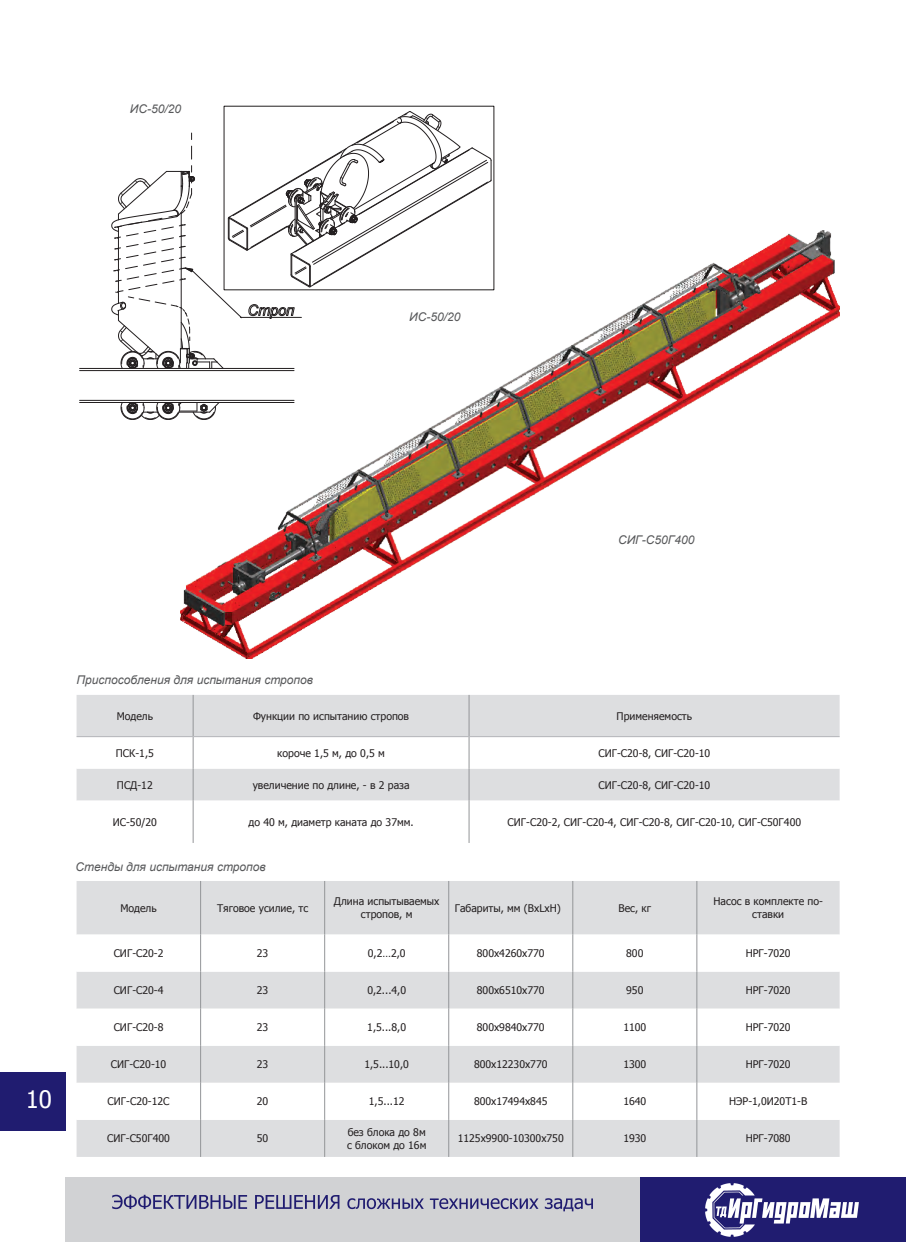
<style>
.page{position:relative;width:906px;height:1242px;background:#fff}
.page>*{position:absolute;margin:0;border:0;box-sizing:border-box;transform-origin:0 0}
.t1{font:24px "Tahoma";color:#fff}
.t2{font:italic 12px "Arial";color:#57585a}
.t3{font:10.5px/12.6px "Tahoma";color:#231f20;text-align:center}
</style>
<div class="page">
<div style="left:0;top:1072px;width:65px;height:59px;background:#201c70"></div>
<div style="left:65px;top:1177px;width:575px;height:65px;background:#d1d2d4"></div>
<svg style="left:112px;top:1194px;width:481px;height:17px"></svg>
<div style="left:640px;top:1177px;width:266px;height:65px;background:#201c70"></div>
<svg style="left:79px;top:105px;width:416px;height:295px"></svg>
<svg style="left:120px;top:403px;width:60px;height:17px"></svg>
<hr style="left:79px;top:370px;width:215px;height:1px;background:#231f20">
<hr style="left:79px;top:400px;width:215px;height:1px;background:#231f20">
<hr style="left:79px;top:402px;width:215px;height:1px;background:#231f20">
<hr style="left:79px;top:368px;width:215px;height:1px;background:#231f20">
<svg style="left:111px;top:110px;width:381px;height:258px"></svg>
<img style="left:180px;top:231px;width:659px;height:427px">
<div style="left:77px;top:695px;width:762px;height:41px;background:#dddee0"></div>
<svg style="left:77px;top:737px;width:762px;height:106px"></svg>
<hr style="left:193px;top:737px;width:1px;height:31px;background:#939598">
<hr style="left:469px;top:737px;width:1px;height:31px;background:#939598">
<hr style="left:193px;top:768px;width:1px;height:32px;background:#939598">
<hr style="left:469px;top:768px;width:1px;height:32px;background:#939598">
<hr style="left:193px;top:800px;width:1px;height:43px;background:#939598">
<hr style="left:469px;top:800px;width:1px;height:43px;background:#939598">
<hr style="left:193px;top:695px;width:1px;height:41px;background:#939598">
<hr style="left:469px;top:695px;width:1px;height:41px;background:#939598">
<hr style="left:77px;top:736px;width:116px;height:1px;background:#b2b3b7">
<hr style="left:193px;top:736px;width:276px;height:1px;background:#b2b3b7">
<hr style="left:469px;top:736px;width:370px;height:1px;background:#b2b3b7">
<div style="left:77px;top:881px;width:762px;height:276px;background:#dddee0"></div>
<svg style="left:77px;top:934px;width:762px;height:185px"></svg>
<hr style="left:200px;top:881px;width:1px;height:53px;background:#939598">
<hr style="left:324px;top:881px;width:1px;height:53px;background:#939598">
<hr style="left:448px;top:881px;width:1px;height:53px;background:#939598">
<hr style="left:572px;top:881px;width:1px;height:53px;background:#939598">
<hr style="left:696px;top:881px;width:1px;height:53px;background:#939598">
<hr style="left:200px;top:934px;width:1px;height:37px;background:#939598">
<hr style="left:324px;top:934px;width:1px;height:37px;background:#939598">
<hr style="left:448px;top:934px;width:1px;height:37px;background:#939598">
<hr style="left:572px;top:934px;width:1px;height:37px;background:#939598">
<hr style="left:696px;top:934px;width:1px;height:37px;background:#939598">
<hr style="left:200px;top:971px;width:1px;height:37px;background:#939598">
<hr style="left:324px;top:971px;width:1px;height:37px;background:#939598">
<hr style="left:448px;top:971px;width:1px;height:37px;background:#939598">
<hr style="left:572px;top:971px;width:1px;height:37px;background:#939598">
<hr style="left:696px;top:971px;width:1px;height:37px;background:#939598">
<hr style="left:200px;top:1008px;width:1px;height:37px;background:#939598">
<hr style="left:324px;top:1008px;width:1px;height:37px;background:#939598">
<hr style="left:448px;top:1008px;width:1px;height:37px;background:#939598">
<hr style="left:572px;top:1008px;width:1px;height:37px;background:#939598">
<hr style="left:696px;top:1008px;width:1px;height:37px;background:#939598">
<hr style="left:200px;top:1045px;width:1px;height:37px;background:#939598">
<hr style="left:324px;top:1045px;width:1px;height:37px;background:#939598">
<hr style="left:448px;top:1045px;width:1px;height:37px;background:#939598">
<hr style="left:572px;top:1045px;width:1px;height:37px;background:#939598">
<hr style="left:696px;top:1045px;width:1px;height:37px;background:#939598">
<hr style="left:200px;top:1082px;width:1px;height:37px;background:#939598">
<hr style="left:324px;top:1082px;width:1px;height:37px;background:#939598">
<hr style="left:448px;top:1082px;width:1px;height:37px;background:#939598">
<hr style="left:572px;top:1082px;width:1px;height:37px;background:#939598">
<hr style="left:696px;top:1082px;width:1px;height:37px;background:#939598">
<hr style="left:200px;top:1119px;width:1px;height:38px;background:#939598">
<hr style="left:324px;top:1119px;width:1px;height:38px;background:#939598">
<hr style="left:448px;top:1119px;width:1px;height:38px;background:#939598">
<hr style="left:572px;top:1119px;width:1px;height:38px;background:#939598">
<hr style="left:696px;top:1119px;width:1px;height:38px;background:#939598">
<img style="left:705px;top:1183px;width:153px;height:54px">
<p class="t2" style="left:130px;top:101px;width:53px">ИС-50/20</p>
<p class="t2" style="left:409px;top:309px;width:53px">ИС-50/20</p>
<p class="t2" style="left:618px;top:532px;width:78px">СИГ-С50Г400</p>
<h1 class="t1" style="left:26px;top:1083px;width:28px">10</h1>
<p class="t2" style="left:77px;top:672px;width:238px">Приспособления для испытания стропов</p>
<p class="t3" style="left:117px;top:709px;width:38px">Модель</p>
<p class="t3" style="left:253px;top:709px;width:158px">Функции по испытанию стропов</p>
<p class="t3" style="left:616px;top:709px;width:77px">Применяемость</p>
<p class="t3" style="left:116px;top:746px;width:40px">ПСК-1,5</p>
<p class="t3" style="left:277px;top:746px;width:109px">короче 1,5 м, до 0,5 м</p>
<p class="t3" style="left:598px;top:746px;width:113px">СИГ-С20-8, СИГ-С20-10</p>
<p class="t3" style="left:117px;top:778px;width:37px">ПСД-12</p>
<p class="t3" style="left:253px;top:778px;width:158px">увеличение по длине, - в 2 раза</p>
<p class="t3" style="left:598px;top:778px;width:113px">СИГ-С20-8, СИГ-С20-10</p>
<p class="t3" style="left:113px;top:815px;width:46px">ИС-50/20</p>
<p class="t3" style="left:248px;top:815px;width:167px">до 40 м, диаметр каната до 37мм.</p>
<p class="t3" style="left:507px;top:815px;width:295px">СИГ-С20-2, СИГ-С20-4, СИГ-С20-8, СИГ-С20-10, СИГ-С50Г400</p>
<p class="t2" style="left:75px;top:859px;width:192px">Стенды для испытания стропов</p>
<p class="t3" style="left:120px;top:901px;width:38px">Модель</p>
<p class="t3" style="left:217px;top:901px;width:93px">Тяговое усилие, тс</p>
<p class="t3" style="left:334px;top:895px;width:107px">Длина испытываемых стропов, м</p>
<p class="t3" style="left:455px;top:901px;width:108px">Габариты, мм (BxLxH)</p>
<p class="t3" style="left:618px;top:901px;width:34px">Вес, кг</p>
<p class="t3" style="left:713px;top:895px;width:111px">Насос в комплекте по&shy;ставки</p>
<p class="t3" style="left:114px;top:946px;width:51px">СИГ-С20-2</p>
<p class="t3" style="left:257px;top:946px;width:13px">23</p>
<p class="t3" style="left:368px;top:946px;width:39px">0,2…2,0</p>
<p class="t3" style="left:477px;top:946px;width:69px">800х4260х770</p>
<p class="t3" style="left:626px;top:946px;width:19px">800</p>
<p class="t3" style="left:745px;top:946px;width:46px">НРГ-7020</p>
<p class="t3" style="left:114px;top:983px;width:51px">СИГ-С20-4</p>
<p class="t3" style="left:257px;top:983px;width:13px">23</p>
<p class="t3" style="left:367px;top:983px;width:40px">0,2...4,0</p>
<p class="t3" style="left:477px;top:983px;width:69px">800х6510х770</p>
<p class="t3" style="left:626px;top:983px;width:19px">950</p>
<p class="t3" style="left:745px;top:983px;width:46px">НРГ-7020</p>
<p class="t3" style="left:114px;top:1020px;width:51px">СИГ-С20-8</p>
<p class="t3" style="left:257px;top:1020px;width:13px">23</p>
<p class="t3" style="left:367px;top:1020px;width:40px">1,5...8,0</p>
<p class="t3" style="left:477px;top:1020px;width:69px">800x9840x770</p>
<p class="t3" style="left:623px;top:1020px;width:24px">1100</p>
<p class="t3" style="left:745px;top:1020px;width:46px">НРГ-7020</p>
<p class="t3" style="left:111px;top:1057px;width:57px">СИГ-С20-10</p>
<p class="t3" style="left:257px;top:1057px;width:13px">23</p>
<p class="t3" style="left:364px;top:1057px;width:46px">1,5...10,0</p>
<p class="t3" style="left:474px;top:1057px;width:75px">800x12230x770</p>
<p class="t3" style="left:623px;top:1057px;width:24px">1300</p>
<p class="t3" style="left:745px;top:1057px;width:46px">НРГ-7020</p>
<p class="t3" style="left:108px;top:1094px;width:63px">СИГ-С20-12С</p>
<p class="t3" style="left:257px;top:1094px;width:13px">20</p>
<p class="t3" style="left:369px;top:1094px;width:37px">1,5...12</p>
<p class="t3" style="left:474px;top:1094px;width:75px">800х17494х845</p>
<p class="t3" style="left:623px;top:1094px;width:24px">1640</p>
<p class="t3" style="left:729px;top:1094px;width:79px">НЭР-1,0И20Т1-В</p>
<p class="t3" style="left:107px;top:1131px;width:64px">СИГ-С50Г400</p>
<p class="t3" style="left:257px;top:1131px;width:13px">50</p>
<p class="t3" style="left:347px;top:1125px;width:81px;text-align:left">без блока до 8м с блоком до 16м</p>
<p class="t3" style="left:458px;top:1131px;width:107px">1125x9900-10300x750</p>
<p class="t3" style="left:623px;top:1131px;width:24px">1930</p>
<p class="t3" style="left:745px;top:1131px;width:46px">НРГ-7080</p>
</div>
